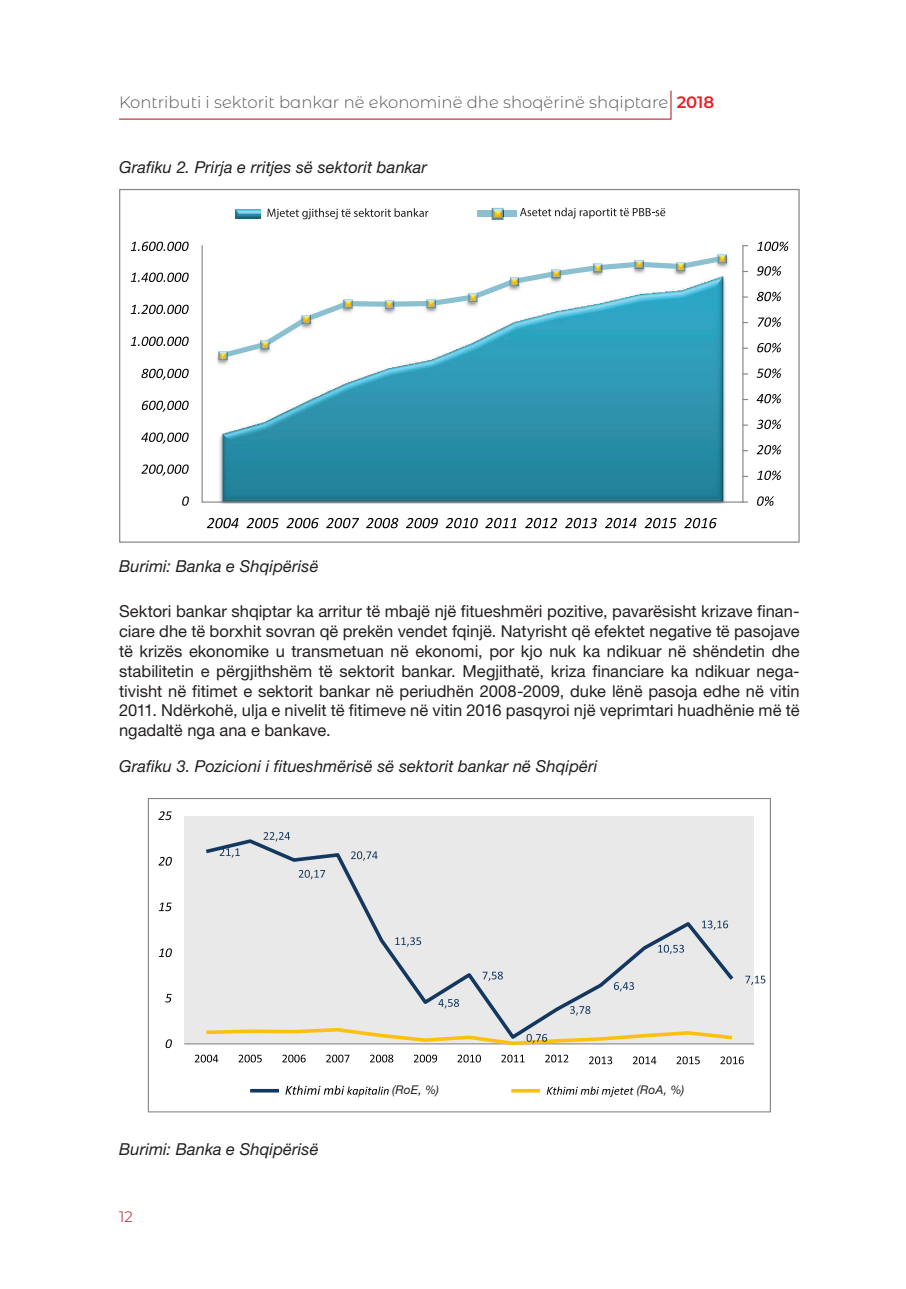
<style>
.page{position:relative;width:906px;height:1289px;background:#fff}
.page>*{position:absolute;margin:0;border:0;box-sizing:border-box;transform-origin:0 0}
.t1{font:16.5px/19.8px "Helvetica Neue LT Std";color:#231f20;text-align:justify}
.t2{font:italic 16.5px "Helvetica Neue LT Std";letter-spacing:.005em;color:#231f20}
.t3{font:300 16.5px "Montserrat Alternates";color:#57585a}
.t4{font:300 15px "Montserrat Alternates";color:#b00d15}
.t5{font:italic 12px "Helvetica Neue LT Std";letter-spacing:.015em;color:#231f20}
.s1{font-weight:600;color:#ee1d23}
</style>
<div class="page">
<svg style="left:670px;top:91px;width:1px;height:28px"></svg>
<hr style="left:119px;top:119px;width:552px;height:1px;background:#b00d15">
<div style="left:184px;top:816px;width:570px;height:227px;background:#e9e9e9"></div>
<hr style="left:184px;top:1043px;width:570px;height:1px;background:#858586">
<svg style="left:206px;top:837px;width:528px;height:189px"></svg>
<svg style="left:250px;top:1088px;width:29px;height:4px"></svg>
<svg style="left:511px;top:1088px;width:29px;height:4px"></svg>
<svg style="left:158px;top:811px;width:14px;height:9px"></svg>
<svg style="left:263px;top:832px;width:27px;height:9px"></svg>
<svg style="left:158px;top:856px;width:14px;height:9px"></svg>
<svg style="left:220px;top:848px;width:20px;height:9px"></svg>
<svg style="left:351px;top:851px;width:27px;height:9px"></svg>
<svg style="left:299px;top:869px;width:26px;height:10px"></svg>
<svg style="left:159px;top:902px;width:13px;height:9px"></svg>
<svg style="left:702px;top:920px;width:26px;height:9px"></svg>
<svg style="left:395px;top:937px;width:26px;height:9px"></svg>
<svg style="left:159px;top:948px;width:13px;height:9px"></svg>
<svg style="left:658px;top:944px;width:26px;height:10px"></svg>
<svg style="left:482px;top:971px;width:21px;height:10px"></svg>
<svg style="left:614px;top:982px;width:20px;height:9px"></svg>
<svg style="left:745px;top:975px;width:20px;height:10px"></svg>
<svg style="left:165px;top:993px;width:7px;height:9px"></svg>
<svg style="left:438px;top:999px;width:21px;height:9px"></svg>
<svg style="left:570px;top:1006px;width:20px;height:9px"></svg>
<svg style="left:166px;top:1039px;width:6px;height:9px"></svg>
<svg style="left:203px;top:1026px;width:533px;height:20px"></svg>
<svg style="left:195px;top:1054px;width:23px;height:8px"></svg>
<svg style="left:239px;top:1054px;width:23px;height:8px"></svg>
<svg style="left:282px;top:1054px;width:24px;height:8px"></svg>
<svg style="left:326px;top:1054px;width:23px;height:8px"></svg>
<svg style="left:370px;top:1054px;width:23px;height:8px"></svg>
<svg style="left:414px;top:1054px;width:23px;height:8px"></svg>
<svg style="left:457px;top:1054px;width:24px;height:8px"></svg>
<svg style="left:501px;top:1054px;width:23px;height:8px"></svg>
<svg style="left:545px;top:1054px;width:23px;height:8px"></svg>
<svg style="left:589px;top:1056px;width:23px;height:8px"></svg>
<svg style="left:633px;top:1056px;width:23px;height:8px"></svg>
<svg style="left:676px;top:1056px;width:23px;height:8px"></svg>
<svg style="left:720px;top:1056px;width:24px;height:8px"></svg>
<svg style="left:285px;top:1085px;width:104px;height:11px"></svg>
<svg style="left:547px;top:1086px;width:86px;height:10px"></svg>
<svg style="left:119px;top:189px;width:680px;height:353px"></svg>
<img style="left:235px;top:210px;width:26px;height:8px">
<div style="left:477px;top:210px;width:39px;height:7px;background:#8bc0d1"></div>
<svg style="left:491px;top:207px;width:12px;height:13px"></svg>
<svg style="left:131px;top:242px;width:58px;height:9px"></svg>
<svg style="left:131px;top:272px;width:58px;height:10px"></svg>
<svg style="left:131px;top:305px;width:58px;height:9px"></svg>
<svg style="left:131px;top:336px;width:58px;height:10px"></svg>
<svg style="left:141px;top:369px;width:48px;height:11px"></svg>
<svg style="left:142px;top:400px;width:47px;height:12px"></svg>
<svg style="left:141px;top:432px;width:48px;height:12px"></svg>
<svg style="left:141px;top:464px;width:48px;height:12px"></svg>
<svg style="left:182px;top:496px;width:7px;height:10px"></svg>
<svg style="left:757px;top:241px;width:31px;height:10px"></svg>
<svg style="left:757px;top:266px;width:24px;height:10px"></svg>
<svg style="left:757px;top:292px;width:24px;height:9px"></svg>
<svg style="left:757px;top:317px;width:24px;height:10px"></svg>
<svg style="left:757px;top:343px;width:24px;height:9px"></svg>
<svg style="left:756px;top:368px;width:25px;height:10px"></svg>
<svg style="left:756px;top:394px;width:25px;height:9px"></svg>
<svg style="left:756px;top:419px;width:25px;height:10px"></svg>
<svg style="left:756px;top:445px;width:25px;height:9px"></svg>
<svg style="left:757px;top:470px;width:24px;height:10px"></svg>
<svg style="left:757px;top:496px;width:17px;height:10px"></svg>
<svg style="left:207px;top:518px;width:31px;height:10px"></svg>
<svg style="left:247px;top:518px;width:31px;height:10px"></svg>
<svg style="left:286px;top:518px;width:33px;height:10px"></svg>
<svg style="left:326px;top:518px;width:33px;height:10px"></svg>
<svg style="left:366px;top:518px;width:32px;height:10px"></svg>
<svg style="left:406px;top:518px;width:32px;height:10px"></svg>
<svg style="left:446px;top:518px;width:32px;height:10px"></svg>
<svg style="left:485px;top:518px;width:31px;height:10px"></svg>
<svg style="left:525px;top:518px;width:32px;height:10px"></svg>
<svg style="left:565px;top:518px;width:32px;height:10px"></svg>
<svg style="left:605px;top:518px;width:31px;height:10px"></svg>
<svg style="left:644px;top:518px;width:32px;height:10px"></svg>
<svg style="left:684px;top:518px;width:32px;height:10px"></svg>
<svg style="left:267px;top:208px;width:161px;height:11px"></svg>
<svg style="left:520px;top:208px;width:145px;height:11px"></svg>
<p class="t3" style="left:119px;top:91px;width:596px">Kontributi i sektorit bankar në ekonominë dhe shoqërinë shqiptare <span class="s1">2018</span></p>
<p class="t2" style="left:119px;top:158px;width:309px">Grafiku 2. Prirja e rritjes së sektorit bankar</p>
<p class="t2" style="left:119px;top:556px;width:201px">Burimi: Banka e Shqipërisë</p>
<p class="t1" style="left:119px;top:601px;width:682px">Sektori bankar shqiptar ka arritur të mbajë një fitueshmëri pozitive, pavarësisht krizave finan&shy;ciare dhe të borxhit sovran që prekën vendet fqinjë. Natyrisht që efektet negative të pasojave të krizës ekonomike u transmetuan në ekonomi, por kjo nuk ka ndikuar në shëndetin dhe stabilitetin e përgjithshëm të sektorit bankar. Megjithatë, kriza financiare ka ndikuar nega&shy;tivisht në fitimet e sektorit bankar në periudhën 2008-2009, duke lënë pasoja edhe në vitin 2011. Ndërkohë, ulja e nivelit të fitimeve në vitin 2016 pasqyroi një veprimtari huadhënie më të ngadaltë nga ana e bankave.</p>
<p class="t2" style="left:119px;top:756px;width:480px">Grafiku 3. Pozicioni i fitueshmërisë së sektorit bankar në Shqipëri</p>
<p class="t2" style="left:119px;top:1139px;width:201px">Burimi: Banka e Shqipërisë</p>
<p class="t4" style="left:119px;top:1206px;width:15px">12</p>
<p class="t5" style="left:392px;top:1082px;width:48px">(RoE, %)</p>
<p class="t5" style="left:637px;top:1082px;width:49px">(RoA, %)</p>
</div>
